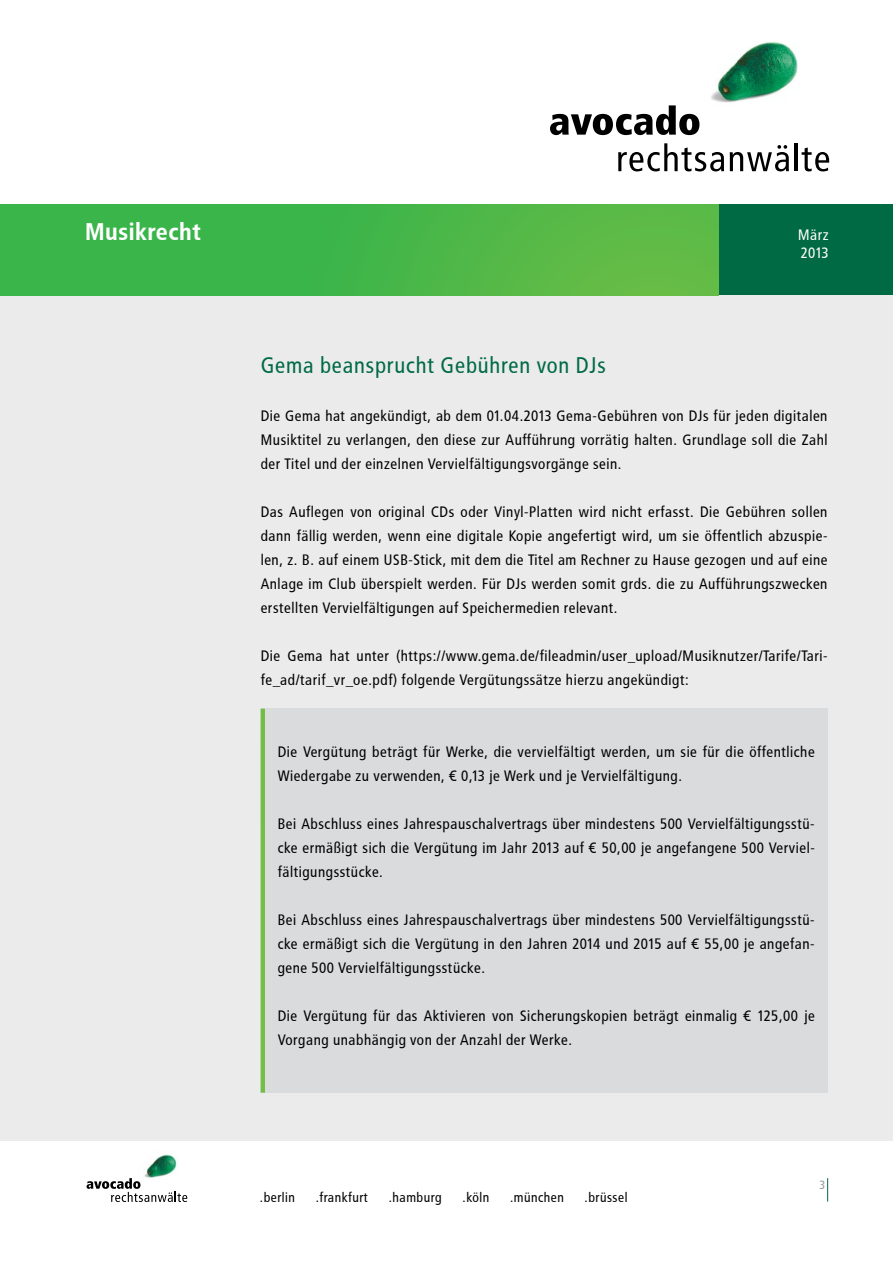
<style>
.page{position:relative;width:893px;height:1263px;background:#fff}
.page>*{position:absolute;margin:0;border:0;box-sizing:border-box;transform-origin:0 0}
.t1{font:700 24px "Avocado";color:#fff}
.t2{font:22.5px "Avocado";color:#006a45}
.t3{font:15px/24px "Avocado";color:#000;text-align:justify}
.t4{font:15px/18px "Avocado";letter-spacing:-.02em;color:#fff}
.t5{font:13.5px "Avocado";color:#000}
.t6{font:12px "Avocado";color:#97999c}
</style>
<div class="page">
<img style="left:711px;top:42px;width:87px;height:61px">
<svg style="left:550px;top:105px;width:149px;height:30px"></svg>
<svg style="left:618px;top:143px;width:106px;height:28px"></svg>
<svg style="left:730px;top:145px;width:59px;height:26px"></svg>
<hr style="left:795px;top:143px;width:3px;height:28px;background:#000">
<svg style="left:802px;top:147px;width:27px;height:24px"></svg>
<div style="left:719px;top:204px;width:174px;height:92px;background:#006a45"></div>
<svg style="left:827px;top:1178px;width:1px;height:23px"></svg>
<div style="left:0;top:296px;width:893px;height:845px;background:#ebebec"></div>
<img style="left:144px;top:1154px;width:33px;height:24px">
<svg style="left:87px;top:1178px;width:100px;height:24px"></svg>
<div style="left:0;top:204px;width:719px;height:92px;background:linear-gradient(to right,#2eb34b,#61bb46)"></div>
<div style="left:261px;top:709px;width:567px;height:384px;background:#dadbdc"></div>
<hr style="left:261px;top:709px;width:4px;height:384px;background:#71bf44">
<h1 class="t1" style="left:85px;top:218px;width:118px">Musikrecht</h1>
<p class="t4" style="left:798px;top:226px;width:33px">März<br>2013</p>
<h2 class="t2" style="left:261px;top:352px;width:347px">Gema beansprucht Gebühren von DJs</h2>
<p class="t3" style="left:261px;top:403px;width:569px">Die Gema hat angekündigt, ab dem 01.04.2013 Gema-Gebühren von DJs für jeden digitalen Musiktitel zu verlangen, den diese zur Aufführung vorrätig halten. Grundlage soll die Zahl der Titel und der einzelnen Vervielfältigungsvorgänge sein.</p>
<p class="t3" style="left:261px;top:499px;width:569px">Das Auflegen von original CDs oder Vinyl-Platten wird nicht erfasst. Die Gebühren sollen dann fällig werden, wenn eine digitale Kopie angefertigt wird, um sie öffentlich abzuspie&shy;len, z. B. auf einem USB-Stick, mit dem die Titel am Rechner zu Hause gezogen und auf eine Anlage im Club überspielt werden. Für DJs werden somit grds. die zu Aufführungszwecken erstellten Vervielfältigungen auf Speichermedien relevant.</p>
<p class="t3" style="left:261px;top:643px;width:569px">Die Gema hat unter (https://www.gema.de/fileadmin/user_upload/Musiknutzer/Tarife/Tari&shy;fe_ad/tarif_vr_oe.pdf) folgende Vergütungssätze hierzu angekündigt:</p>
<p class="t3" style="left:278px;top:739px;width:539px">Die Vergütung beträgt für Werke, die vervielfältigt werden, um sie für die öffentliche<br>Wiedergabe zu verwenden, € 0,13 je Werk und je Vervielfältigung.</p>
<p class="t3" style="left:278px;top:811px;width:539px">Bei Abschluss eines Jahrespauschalvertrags über mindestens 500 Vervielfältigungsstü&shy;cke ermäßigt sich die Vergütung im Jahr 2013 auf € 50,00 je angefangene 500 Verviel&shy;fältigungsstücke.</p>
<p class="t3" style="left:278px;top:907px;width:539px">Bei Abschluss eines Jahrespauschalvertrags über mindestens 500 Vervielfältigungsstü&shy;cke ermäßigt sich die Vergütung in den Jahren 2014 und 2015 auf € 55,00 je angefan&shy;gene 500 Vervielfältigungsstücke.</p>
<p class="t3" style="left:278px;top:1003px;width:539px">Die Vergütung für das Aktivieren von Sicherungskopien beträgt einmalig € 125,00 je<br>Vorgang unabhängig von der Anzahl der Werke.</p>
<p class="t3" style="left:261px;top:739px;width:569px">dass die Gema zu einer entsprechenden Abgabe berechtigt sein kann. Für die DJs kann dies zu einer gewissen finanzielle,n Belastung führen.</p>
<p class="t5" style="left:260px;top:1189px;width:37px">.berlin</p>
<p class="t5" style="left:316px;top:1189px;width:54px">.frankfurt</p>
<p class="t5" style="left:389px;top:1189px;width:55px">.hamburg</p>
<p class="t5" style="left:463px;top:1189px;width:29px">.köln</p>
<p class="t5" style="left:510px;top:1189px;width:56px">.münchen</p>
<p class="t5" style="left:585px;top:1189px;width:45px">.brüssel</p>
<p class="t6" style="left:819px;top:1178px;width:8px">3</p>
</div>
